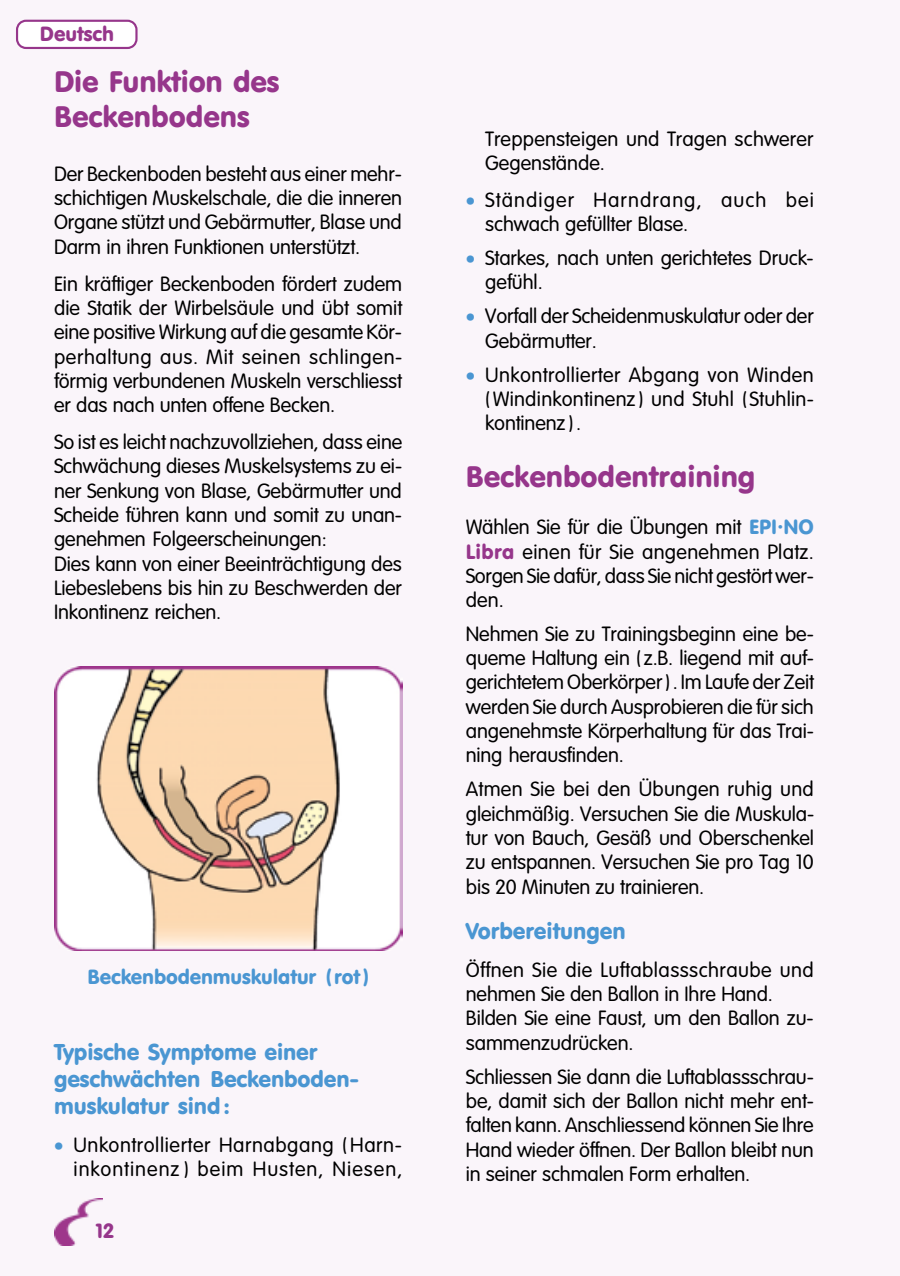
<style>
.page{position:relative;width:900px;height:1276px;background:#fff}
.page>*{position:absolute;margin:0;border:0;box-sizing:border-box;transform-origin:0 0}
.t1{font:29.25px/35.1px "TTB72 O00";color:#96368b}
.t2{font:22.5px/27px "TTB7 BO00";letter-spacing:-.005em;color:#4a96d2}
.t3{font:20.25px/24.3px "TTB76 O00";letter-spacing:-.005em;color:#000;text-align:justify}
.t4{font:20.25px/24.3px "TTB76 O00";letter-spacing:.03em;color:#000;text-align:right}
.t5{font:20.25px/24.3px "TTB76 O00";letter-spacing:.055em;color:#000}
.t6{font:20.25px "TTB65 O00";letter-spacing:-.005em;color:#4a96d2}
.t7{font:20.25px "TTB65 O00";letter-spacing:-.005em;color:#96368b}
.s1{color:#4a96d2}
.s2{font-family:"TTB65 O00";color:#4a96d2}
.s3{font-family:"TTB65 O00";color:#96368b}
</style>
<div class="page">
<div style="left:0;top:0;width:899px;height:1276px;background:#faf5fa"></div>
<img style="left:54px;top:1198px;width:49px;height:47px">
<svg style="left:16px;top:19px;width:122px;height:30px"></svg>
<img style="left:54px;top:666px;width:348px;height:284px">
<p class="t7" style="left:40px;top:22px;width:76px">Deutsch</p>
<h1 class="t1" style="left:54px;top:64px;width:227px">Die Funktion des<br>Beckenbodens</h1>
<p class="t3" style="left:54px;top:161px;width:349px">Der Beckenboden besteht aus einer mehr&shy;schichtigen Muskelschale, die die inneren Organe stützt und Gebärmutter, Blase und Darm in ihren Funktionen unterstützt.</p>
<p class="t3" style="left:54px;top:272px;width:350px">Ein kräftiger Beckenboden fördert zudem die Statik der Wirbelsäule und übt somit eine positive Wirkung auf die gesamte Kör&shy;perhaltung aus. Mit seinen schlingen&shy;förmig verbundenen Muskeln verschliesst er das nach unten offene Becken.</p>
<p class="t3" style="left:54px;top:430px;width:350px;text-align:left">So ist es leicht nachzuvollziehen, dass eine Schwächung dieses Muskelsystems zu ei&shy;ner Senkung von Blase, Gebärmutter und Scheide führen kann und somit zu unan&shy;genehmen Folgeerscheinungen:<br>Dies kann von einer Beeinträchtigung des Liebeslebens bis hin zu Beschwerden der Inkontinenz reichen.</p>
<p class="t6" style="left:87px;top:965px;width:283px">Beckenbodenmuskulatur (rot)</p>
<p class="t2" style="left:54px;top:1038px;width:306px">Typische Symptome einer geschwächten Beckenboden&shy;muskulatur sind :</p>
<p class="t4" style="left:54px;top:1132px;width:349px"><span class="s1">•</span> Unkontrollierter Harnabgang ( Harn&shy;inkontinenz ) beim Husten, Niesen,</p>
<p class="t7" style="left:96px;top:1219px;width:19px">12</p>
<p class="t3" style="left:485px;top:126px;width:330px">Treppensteigen und Tragen schwerer<br>Gegenstände.</p>
<p class="t5" style="left:485px;top:188px;width:330px;text-indent:-19px"><span class="s1">•</span> Ständiger Harndrang, auch bei schwach gefüllter Blase.</p>
<p class="t3" style="left:485px;top:246px;width:330px;text-indent:-19px"><span class="s1">•</span> Starkes, nach unten gerichtetes Druck&shy;gefühl.</p>
<p class="t3" style="left:485px;top:304px;width:330px;text-indent:-19px"><span class="s1">•</span> Vorfall der Scheidenmuskulatur oder der<br>Gebärmutter.</p>
<p class="t3" style="left:485px;top:362px;width:330px;text-indent:-19px"><span class="s1">•</span> Unkontrollierter Abgang von Winden ( Windinkontinenz ) und Stuhl ( Stuhlin&shy;kontinenz ) .</p>
<h1 class="t1" style="left:465px;top:459px;width:291px">Beckenbodentraining</h1>
<p class="t3" style="left:465px;top:515px;width:349px">Wählen Sie für die Übungen mit <span class="s2">EPI·NO </span><span class="s3">Libra</span> einen für Sie angenehmen Platz.<br>Sorgen Sie dafür, dass Sie nicht gestört wer&shy;den.</p>
<p class="t3" style="left:465px;top:622px;width:349px">Nehmen Sie zu Trainingsbeginn eine be&shy;queme Haltung ein ( z.B. liegend mit auf&shy;gerichtetem Oberkörper ) . Im Laufe der Zeit werden Sie durch Ausprobieren die für sich angenehmste Körperhaltung für das Trai&shy;ning herausfinden.</p>
<p class="t3" style="left:465px;top:777px;width:350px">Atmen Sie bei den Übungen ruhig und gleichmäßig. Versuchen Sie die Muskula&shy;tur von Bauch, Gesäß und Oberschenkel zu entspannen. Versuchen Sie pro Tag 10 bis 20 Minuten zu trainieren.</p>
<p class="t2" style="left:465px;top:917px;width:161px">Vorbereitungen</p>
<p class="t3" style="left:465px;top:957px;width:349px;text-align:left">Öffnen Sie die Luftablassschraube und nehmen Sie den Ballon in Ihre Hand.<br>Bilden Sie eine Faust, um den Ballon zu&shy;sammenzudrücken.</p>
<p class="t3" style="left:465px;top:1064px;width:349px">Schliessen Sie dann die Luftablassschrau&shy;be, damit sich der Ballon nicht mehr ent&shy;falten kann. Anschliessend können Sie Ihre Hand wieder öffnen. Der Ballon bleibt nun in seiner schmalen Form erhalten.</p>
</div>
